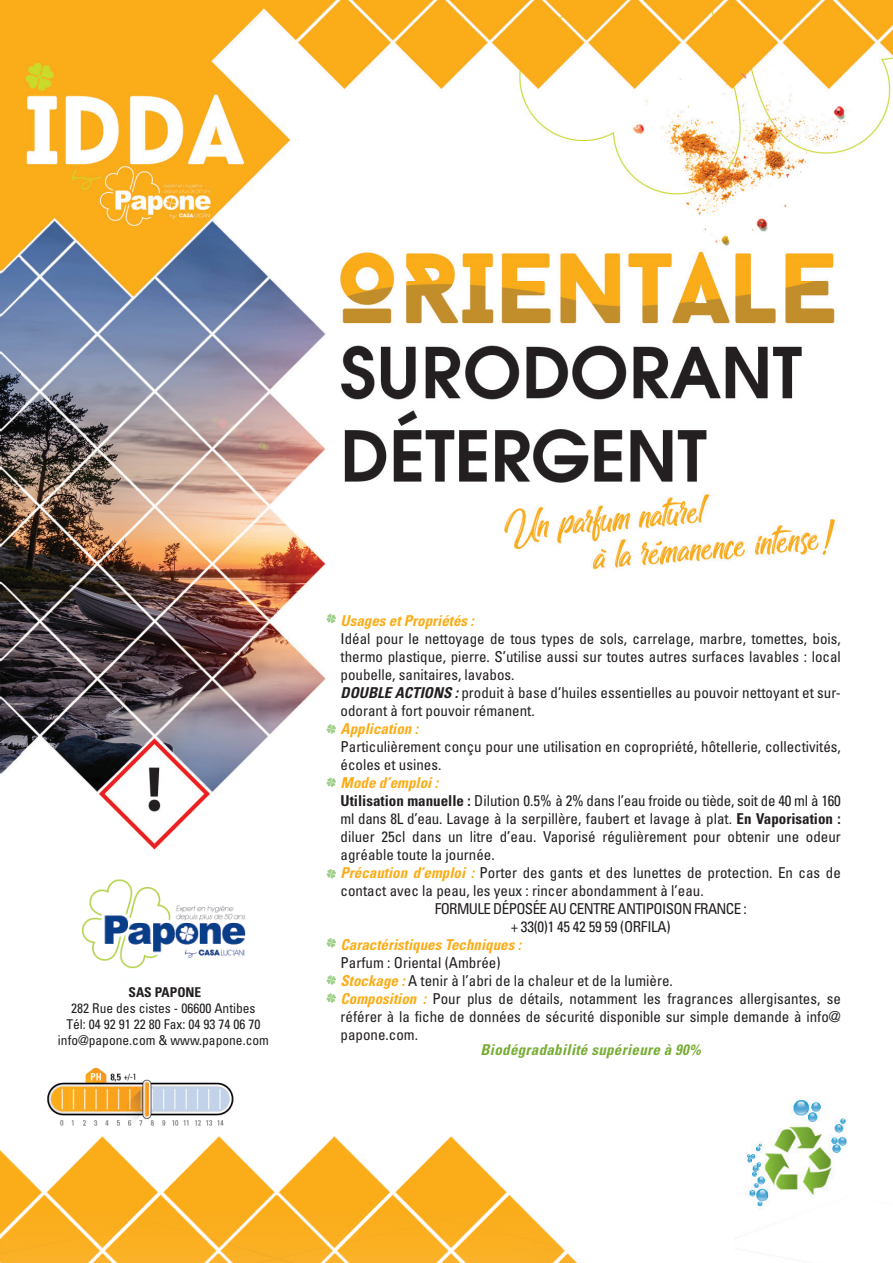
<style>
.page{position:relative;width:893px;height:1263px;background:#fff}
.page>*{position:absolute;margin:0;border:0;box-sizing:border-box;transform-origin:0 0}
.t1{font:condensed 15px/18px "Univers";color:#231f20;text-align:justify}
.t2{font:italic 700 condensed 15px "Univers";color:#faad19}
.t3{font:condensed 15px/18px "Univers";letter-spacing:-.04em;color:#231f20;text-align:center}
.t4{font:italic 700 condensed 15px "Univers";letter-spacing:.02em;color:#79ad36}
.t5{font:condensed 13.5px "Univers";color:#231f20}
.t6{font:700 condensed 13.5px "Univers";color:#231f20}
.s1{font-weight:700;font-style:italic}
.s2{font-weight:700}
.s3{font-weight:700;font-style:italic;color:#faad19}
</style>
<div class="page">
<img style="left:0;top:0;width:893px;height:850px">
<img style="left:0;top:1068px;width:578px;height:195px">
<img style="left:747px;top:1100px;width:100px;height:107px">
<svg style="left:326px;top:614px;width:10px;height:9px"></svg>
<svg style="left:326px;top:724px;width:10px;height:10px"></svg>
<svg style="left:326px;top:777px;width:10px;height:10px"></svg>
<svg style="left:326px;top:869px;width:10px;height:9px"></svg>
<svg style="left:326px;top:938px;width:10px;height:10px"></svg>
<svg style="left:326px;top:975px;width:10px;height:10px"></svg>
<svg style="left:326px;top:993px;width:10px;height:10px"></svg>
<img style="left:82px;top:879px;width:164px;height:90px">
<p class="t6" style="left:129px;top:984px;width:74px">SAS PAPONE</p>
<p class="t5" style="left:71px;top:999px;width:186px">282 Rue des cistes - 06600 Antibes</p>
<p class="t5" style="left:66px;top:1016px;width:195px">Tél: 04 92 91 22 80 Fax: 04 93 74 06 70</p>
<p class="t5" style="left:58px;top:1032px;width:213px">info@papone.com &amp; www.papone.com</p>
<p class="t2" style="left:340px;top:611px;width:135px">Usages et Propriétés :</p>
<p class="t1" style="left:340px;top:629px;width:502px">Idéal pour le nettoyage de tous types de sols, carrelage, marbre, tomettes, bois, thermo plastique, pierre. S’utilise aussi sur toutes autres surfaces lavables : local poubelle, sanitaires, lavabos.</p>
<p class="t1" style="left:340px;top:683px;width:502px"><span class="s1">DOUBLE ACTIONS :</span> produit à base d’huiles essentielles au pouvoir nettoyant et sur&shy;odorant à fort pouvoir rémanent.</p>
<p class="t2" style="left:340px;top:719px;width:79px">Application :</p>
<p class="t1" style="left:340px;top:737px;width:502px">Particulièrement conçu pour une utilisation en copropriété, hôtellerie, collectivités, écoles et usines.</p>
<p class="t2" style="left:340px;top:773px;width:99px">Mode d’emploi :</p>
<p class="t1" style="left:340px;top:791px;width:502px"><span class="s2">Utilisation manuelle :</span> Dilution 0.5% à 2% dans l’eau froide ou tiède, soit de 40 ml à 160 ml dans 8L d’eau. Lavage à la serpillère, faubert et lavage à plat. <span class="s2">En Vaporisation : </span>diluer 25cl dans un litre d’eau. Vaporisé régulièrement pour obtenir une odeur agréable toute la journée.</p>
<p class="t1" style="left:340px;top:863px;width:502px"><span class="s3">Précaution d’emploi :</span> Porter des gants et des lunettes de protection. En cas de contact avec la peau, les yeux : rincer abondamment à l’eau.</p>
<p class="t3" style="left:435px;top:899px;width:313px">FORMULE DÉPOSÉE AU CENTRE ANTIPOISON FRANCE : + 33(0)1 45 42 59 59 (ORFILA)</p>
<p class="t2" style="left:340px;top:935px;width:182px">Caractéristiques Techniques :</p>
<p class="t1" style="left:340px;top:953px;width:161px">Parfum : Oriental (Ambrée)</p>
<p class="t1" style="left:340px;top:971px;width:334px"><span class="s3">Stockage :</span> A tenir à l’abri de la chaleur et de la lumière.</p>
<p class="t1" style="left:340px;top:989px;width:502px"><span class="s3">Composition :</span> Pour plus de détails, notamment les fragrances allergisantes, se référer à la fiche de données de sécurité disponible sur simple demande à info@ papone.com.</p>
<p class="t4" style="left:480px;top:1040px;width:222px">Biodégradabilité supérieure à 90%</p>
</div>
